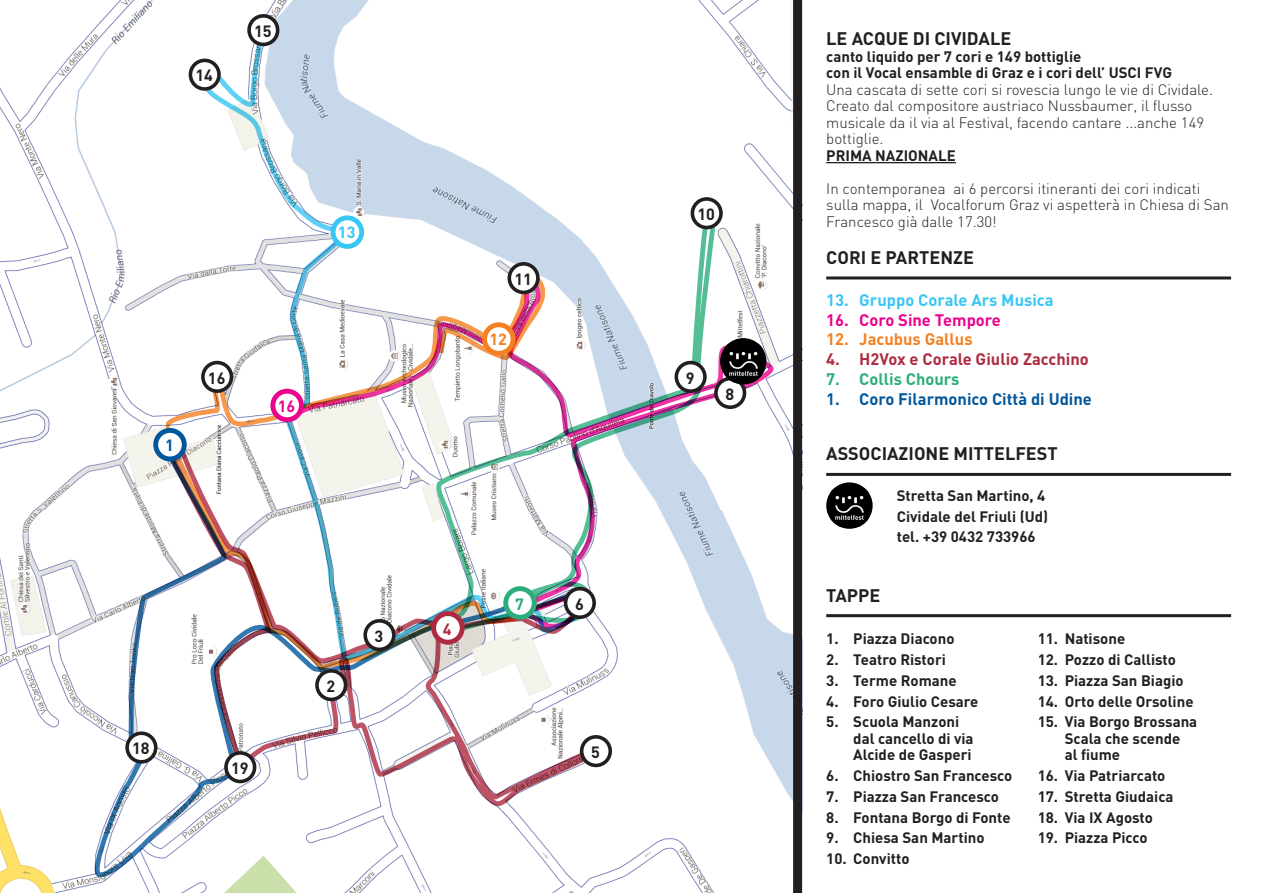
<style>
.page{position:relative;width:1263px;height:893px;background:#fff}
.page>*{position:absolute;margin:0;border:0;box-sizing:border-box;transform-origin:0 0}
.t1{font:700 18px "DIN";color:#231f20}
.t2{font:700 16.5px "DIN";color:#01579c}
.t3{font:700 16.5px "DIN";color:#ad2a40}
.t4{font:700 16.5px "DIN";color:#38c6f4}
.t5{font:700 16.5px "DIN";color:#ed028c}
.t6{font:700 16.5px "DIN";color:#f58021}
.t7{font:700 16.5px "DIN";color:#2bae7b}
.t8{font:700 16.2px "DIN";color:#231f20}
.t9{font:700 16.2px "DIN";color:#ed028c}
.t10{font:700 16.2px "DIN";color:#38c6f4}
.t11{font:700 16.2px "DIN";color:#f58021}
.t12{font:700 16.2px "DIN";color:#01579c}
.t13{font:700 16.2px "DIN";color:#ad2a40}
.t14{font:700 16.2px "DIN";color:#2bae7b}
.t15{font:700 15px/16.5px "DIN";color:#231f20}
.t16{font:300 15px/16.5px "DIN";color:#231f20}
</style>
<div class="page">
<img style="left:0;top:0;width:793px;height:893px">
<svg style="left:716px;top:276px;width:59px;height:354px"></svg>
<svg style="left:199px;top:28px;width:392px;height:243px"></svg>
<svg style="left:167px;top:271px;width:268px;height:171px"></svg>
<svg style="left:184px;top:442px;width:414px;height:366px"></svg>
<svg style="left:435px;top:214px;width:281px;height:422px"></svg>
<svg style="left:93px;top:454px;width:420px;height:425px"></svg>
<div style="left:156px;top:430px;width:28px;height:29px;background:#fff;border-radius:50%"></div>
<div style="left:153px;top:428px;width:34px;height:33px;border:5px solid #01579c;border-radius:50%"></div>
<div style="left:226px;top:753px;width:29px;height:28px;background:#fff;border-radius:50%"></div>
<div style="left:224px;top:751px;width:32px;height:32px;border:4px solid #231f20;border-radius:50%"></div>
<svg style="left:434px;top:614px;width:28px;height:28px"></svg>
<div style="left:431px;top:611px;width:34px;height:34px;border:5px solid #ad2a40;border-radius:50%"></div>
<svg style="left:506px;top:589px;width:28px;height:28px"></svg>
<div style="left:503px;top:586px;width:34px;height:34px;border:5px solid #2bae7b;border-radius:50%"></div>
<div style="left:566px;top:589px;width:28px;height:28px;background:#fff;border-radius:50%"></div>
<div style="left:564px;top:587px;width:32px;height:32px;border:4px solid #231f20;border-radius:50%"></div>
<div style="left:582px;top:737px;width:28px;height:28px;background:#fff;border-radius:50%"></div>
<div style="left:580px;top:735px;width:32px;height:32px;border:4px solid #231f20;border-radius:50%"></div>
<div style="left:317px;top:671px;width:29px;height:28px;background:#fff;border-radius:50%"></div>
<div style="left:315px;top:669px;width:32px;height:32px;border:4px solid #231f20;border-radius:50%"></div>
<div style="left:127px;top:733px;width:29px;height:29px;background:#fff;border-radius:50%"></div>
<div style="left:125px;top:731px;width:32px;height:33px;border:4px solid #231f20;border-radius:50%"></div>
<div style="left:365px;top:621px;width:29px;height:28px;background:#fff;border-radius:50%"></div>
<div style="left:363px;top:619px;width:33px;height:32px;border:4px solid #231f20;border-radius:50%"></div>
<div style="left:203px;top:363px;width:28px;height:28px;background:#fff;border-radius:50%"></div>
<div style="left:201px;top:361px;width:32px;height:32px;border:4px solid #231f20;border-radius:50%"></div>
<div style="left:273px;top:391px;width:28px;height:29px;background:#fff;border-radius:50%"></div>
<div style="left:270px;top:389px;width:34px;height:33px;border:5px solid #ed028c;border-radius:50%"></div>
<div style="left:509px;top:264px;width:29px;height:28px;background:#fff;border-radius:50%"></div>
<div style="left:507px;top:262px;width:33px;height:32px;border:4px solid #231f20;border-radius:50%"></div>
<div style="left:676px;top:363px;width:29px;height:28px;background:#fff;border-radius:50%"></div>
<div style="left:674px;top:361px;width:33px;height:32px;border:4px solid #231f20;border-radius:50%"></div>
<div style="left:692px;top:199px;width:29px;height:29px;background:#fff;border-radius:50%"></div>
<div style="left:691px;top:197px;width:32px;height:32px;border:4px solid #231f20;border-radius:50%"></div>
<div style="left:249px;top:16px;width:29px;height:28px;background:#fff;border-radius:50%"></div>
<div style="left:247px;top:14px;width:32px;height:32px;border:4px solid #231f20;border-radius:50%"></div>
<div style="left:190px;top:60px;width:29px;height:29px;background:#fff;border-radius:50%"></div>
<div style="left:189px;top:59px;width:32px;height:32px;border:4px solid #231f20;border-radius:50%"></div>
<div style="left:333px;top:218px;width:29px;height:28px;background:#fff;border-radius:50%"></div>
<div style="left:331px;top:215px;width:33px;height:34px;border:5px solid #38c6f4;border-radius:50%"></div>
<div style="left:484px;top:325px;width:29px;height:28px;background:#fff;border-radius:50%"></div>
<div style="left:482px;top:322px;width:33px;height:34px;border:5px solid #f58021;border-radius:50%"></div>
<div style="left:716px;top:379px;width:28px;height:28px;background:#fff;border-radius:50%"></div>
<div style="left:714px;top:377px;width:32px;height:32px;border:4px solid #231f20;border-radius:50%"></div>
<hr style="left:826px;top:162px;width:130px;height:1px;background:#231f20">
<hr style="left:826px;top:614px;width:405px;height:3px;background:#231f20">
<hr style="left:826px;top:473px;width:405px;height:3px;background:#231f20">
<div style="left:793px;top:0;width:9px;height:893px;background:#231f20"></div>
<hr style="left:826px;top:276px;width:405px;height:3px;background:#231f20">
<div style="left:720px;top:338px;width:46px;height:46px;background:#000;border-radius:50%"></div>
<img style="left:724px;top:344px;width:38px;height:39px">
<svg style="left:826px;top:482px;width:47px;height:47px"></svg>
<img style="left:830px;top:489px;width:38px;height:38px">
<p class="t8" style="left:195px;top:65px;width:19px">14</p>
<p class="t8" style="left:254px;top:20px;width:19px">15</p>
<p class="t12" style="left:165px;top:435px;width:10px">1</p>
<p class="t8" style="left:208px;top:367px;width:19px">16</p>
<p class="t10" style="left:338px;top:222px;width:19px">13</p>
<p class="t9" style="left:278px;top:395px;width:19px">16</p>
<p class="t8" style="left:132px;top:738px;width:19px">18</p>
<p class="t8" style="left:231px;top:757px;width:19px">19</p>
<p class="t8" style="left:326px;top:675px;width:10px">2</p>
<p class="t8" style="left:375px;top:625px;width:10px">3</p>
<p class="t8" style="left:514px;top:268px;width:19px">11</p>
<p class="t11" style="left:489px;top:329px;width:19px">12</p>
<p class="t13" style="left:443px;top:618px;width:10px">4</p>
<p class="t14" style="left:515px;top:593px;width:10px">7</p>
<p class="t8" style="left:575px;top:593px;width:10px">6</p>
<p class="t8" style="left:591px;top:741px;width:10px">5</p>
<p class="t8" style="left:697px;top:203px;width:19px">10</p>
<p class="t8" style="left:686px;top:367px;width:10px">9</p>
<p class="t8" style="left:725px;top:383px;width:10px">8</p>
<p class="t1" style="left:826px;top:27px;width:187px">LE ACQUE DI CIVIDALE</p>
<p class="t15" style="left:826px;top:47px;width:257px">canto liquido per 7 cori e 149 bottiglie</p>
<p class="t15" style="left:826px;top:64px;width:347px">con il Vocal ensamble di Graz e i cori dell’ USCI FVG</p>
<p class="t16" style="left:826px;top:81px;width:388px">Una cascata di sette cori si rovescia lungo le vie di Cividale.<br>Creato dal compositore austriaco Nussbaumer, il flusso musicale da il via al Festival, facendo cantare ...anche 149 bottiglie.</p>
<p class="t15" style="left:826px;top:146px;width:131px">PRIMA NAZIONALE</p>
<p class="t16" style="left:826px;top:180px;width:404px">In contemporanea ai 6 percorsi itineranti dei cori indicati sulla mappa, il Vocalforum Graz vi aspetterà in Chiesa di San<br>Francesco già dalle 17.30!</p>
<p class="t1" style="left:826px;top:246px;width:149px">CORI E PARTENZE</p>
<p class="t4" style="left:826px;top:289px;width:229px">13. Gruppo Corale Ars Musica</p>
<p class="t5" style="left:826px;top:309px;width:176px">16. Coro Sine Tempore</p>
<p class="t6" style="left:826px;top:329px;width:148px">12. Jacubus Gallus</p>
<p class="t3" style="left:826px;top:349px;width:264px">4. H2Vox e Corale Giulio Zacchino</p>
<p class="t7" style="left:826px;top:368px;width:135px">7. Collis Chours</p>
<p class="t2" style="left:826px;top:388px;width:267px">1. Coro Filarmonico Città di Udine</p>
<p class="t1" style="left:826px;top:442px;width:233px">ASSOCIAZIONE MITTELFEST</p>
<p class="t15" style="left:897px;top:487px;width:150px">Stretta San Martino, 4</p>
<p class="t15" style="left:897px;top:507px;width:153px">Cividale del Friuli (Ud)</p>
<p class="t15" style="left:897px;top:528px;width:140px">tel. +39 0432 733966</p>
<p class="t1" style="left:826px;top:583px;width:56px">TAPPE</p>
<p class="t15" style="left:826px;top:630px;width:130px">1. Piazza Diacono</p>
<p class="t15" style="left:826px;top:651px;width:121px">2. Teatro Ristori</p>
<p class="t15" style="left:826px;top:672px;width:132px">3. Terme Romane</p>
<p class="t15" style="left:826px;top:692px;width:154px">4. Foro Giulio Cesare</p>
<p class="t15" style="left:853px;top:713px;width:122px;text-indent:-27px">5. Scuola Manzoni dal cancello di via<br>Alcide de Gasperi</p>
<p class="t15" style="left:826px;top:767px;width:188px">6. Chiostro San Francesco</p>
<p class="t15" style="left:826px;top:788px;width:174px">7. Piazza San Francesco</p>
<p class="t15" style="left:826px;top:808px;width:186px">8. Fontana Borgo di Fonte</p>
<p class="t15" style="left:826px;top:829px;width:160px">9. Chiesa San Martino</p>
<p class="t15" style="left:826px;top:850px;width:85px">10. Convitto</p>
<p class="t15" style="left:1038px;top:630px;width:89px">11. Natisone</p>
<p class="t15" style="left:1038px;top:651px;width:140px">12. Pozzo di Callisto</p>
<p class="t15" style="left:1038px;top:672px;width:147px">13. Piazza San Biagio</p>
<p class="t15" style="left:1038px;top:692px;width:157px">14. Orto delle Orsoline</p>
<p class="t15" style="left:1065px;top:713px;width:134px;text-indent:-27px">15. Via Borgo Brossana<br>Scala che scende<br>al fiume</p>
<p class="t15" style="left:1038px;top:767px;width:129px">16. Via Patriarcato</p>
<p class="t15" style="left:1038px;top:788px;width:137px">17. Stretta Giudaica</p>
<p class="t15" style="left:1038px;top:808px;width:117px">18. Via IX Agosto</p>
<p class="t15" style="left:1038px;top:829px;width:111px">19. Piazza Picco</p>
</div>
